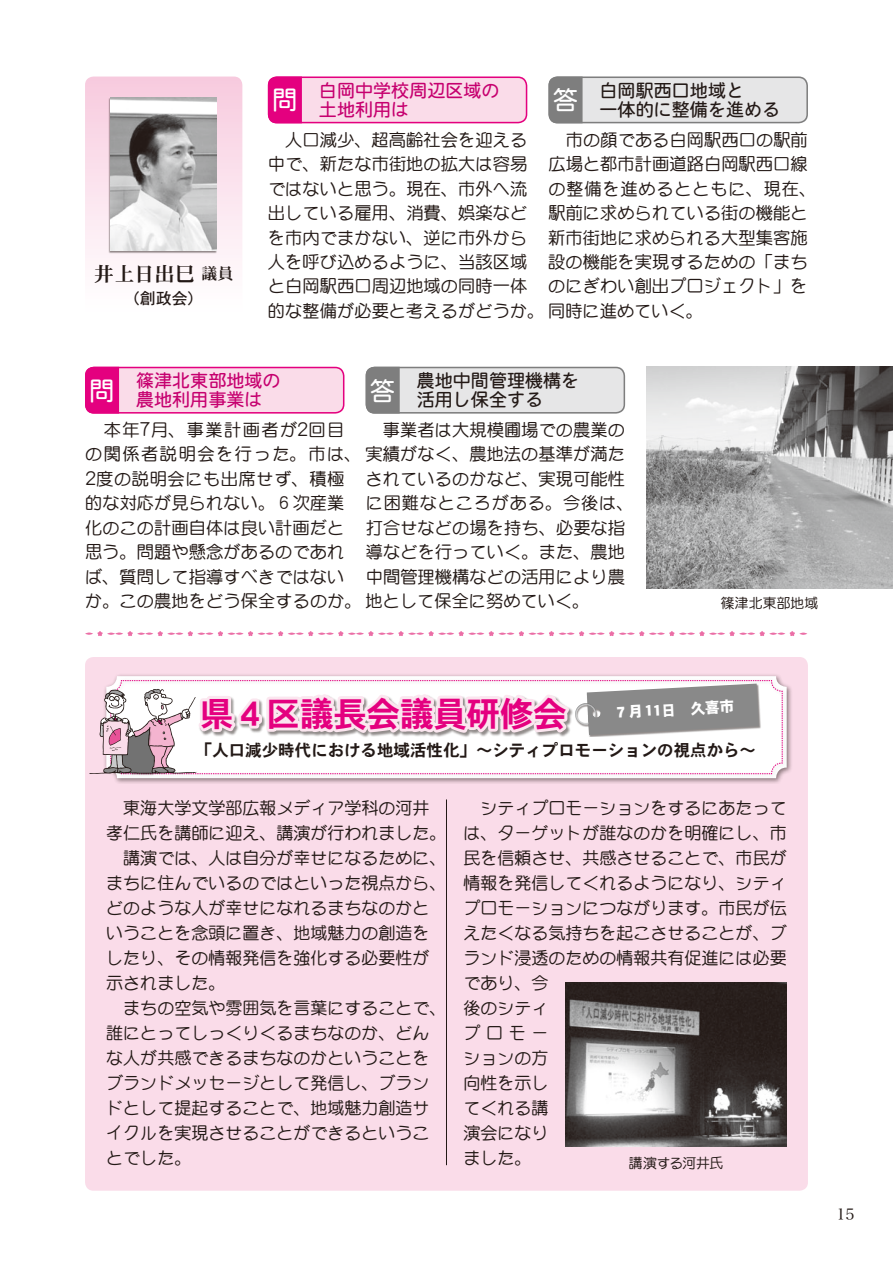
<style>
.page{position:relative;width:893px;height:1263px;background:#fff}
.page>*{position:absolute;margin:0;border:0;box-sizing:border-box;transform-origin:0 0}
.t1{font:34.05px "DFPHS Gothic CID W7";letter-spacing:-.02em;color:#e4007f}
.t2{font:20.25px "DFPHS Mincho CID W7";color:#231916}
.t3{font:18px/19.2px "DFPHS Maru Gothic CID W4";color:#231916}
.t4{font:18px/19.2px "DFPHS Maru Gothic CID W4";color:#c6006f}
.t5{font:500 17.25px/24.5px "DFP Maru Gothic CID";letter-spacing:.005em;color:#231916}
.t6{font:500 16.95px/25px "DFP Maru Gothic CID";color:#231916}
.t7{font:16.5px "DFPHS Gothic CID W7";color:#231916}
.t8{font:15.9px "DFPHS Gothic CID W5";color:#231916}
.t9{font:15.45px "Hira Min Pro W3";color:#231916}
.t10{font:14.85px "DFPHS Gothic CID W9";color:#fff}
.t11{font:500 13.8px "DFP Maru Gothic CID";letter-spacing:.005em;color:#231916}
.t12{font:500 13.8px "DFP Maru Gothic CID";letter-spacing:-.025em;color:#231916}
.s1{font-size:15.9px}
.s2{font-size:18.9px}
</style>
<div class="page">
<div style="left:85px;top:367px;width:259px;height:47px;background:#fadce9;border-radius:9px"></div>
<div style="left:85px;top:367px;width:259px;height:47px;border:2px solid #e4007f;border-radius:9px"></div>
<div style="left:85px;top:367px;width:34px;height:47px;background:#e4007f"></div>
<div style="left:268px;top:77px;width:259px;height:46px;background:#fadce9;border-radius:9px"></div>
<div style="left:268px;top:77px;width:259px;height:46px;border:2px solid #e4007f;border-radius:9px"></div>
<div style="left:268px;top:77px;width:34px;height:46px;background:#e4007f"></div>
<div style="left:366px;top:367px;width:259px;height:47px;background:#e6e6e7;border-radius:9px"></div>
<div style="left:366px;top:367px;width:259px;height:47px;border:2px solid #7e7e7e;border-radius:9px"></div>
<div style="left:366px;top:367px;width:34px;height:47px;background:#7e7e7e"></div>
<div style="left:549px;top:77px;width:259px;height:46px;background:#e6e6e7;border-radius:9px"></div>
<div style="left:549px;top:77px;width:259px;height:46px;border:2px solid #7e7e7e;border-radius:9px"></div>
<div style="left:549px;top:77px;width:34px;height:46px;background:#7e7e7e"></div>
<img style="left:646px;top:367px;width:247px;height:222px">
<svg style="left:85px;top:77px;width:157px;height:184px"></svg>
<svg style="left:85px;top:631px;width:722px;height:5px"></svg>
<div style="left:85px;top:657px;width:723px;height:534px;background:#fadce9;border-radius:9px"></div>
<hr style="left:446px;top:799px;width:1px;height:366px;background:#231916">
<div style="left:103px;top:673px;width:689px;height:111px;background:#231916;opacity:.5"></div>
<div style="left:107px;top:677px;width:681px;height:102px;background:#231916;opacity:.5"></div>
<div style="left:108px;top:98px;width:109px;height:155px;background:#231916;opacity:.5"></div>
<img style="left:111px;top:98px;width:106px;height:153px">
<div style="left:123px;top:730px;width:33px;height:45px;background:#231916;opacity:.5"></div>
<svg style="left:89px;top:680px;width:694px;height:94px"></svg>
<img style="left:566px;top:982px;width:221px;height:164px">
<p class="t2" style="left:94px;top:263px;width:141px">井上日出巳 <span class="s1">議員</span></p>
<p class="t8" style="left:124px;top:290px;width:81px">（創政会）</p>
<p class="t4" style="left:272px;top:81px;width:229px;text-indent:47px">白岡中学校周辺区域の<sup>問</sup> 土地利用は</p>
<p class="t3" style="left:553px;top:81px;width:229px;text-align:center">白岡駅西口地域と<br><sup>答</sup> 一体的に整備を進める</p>
<p class="t5" style="left:268px;top:127px;width:437px;text-indent:17px">人口減少、超高齢社会を迎える<br>中で、新たな市街地の拡大は容易<br>ではないと思う。現在、市外へ流<br>出している雇用、消費、娯楽など<br>を市内でまかない、逆に市外から<br>人を呼び込めるように、当該区域<br>と白岡駅西口周辺地域の同時一体<br>的な整備が必要と考えるがどうか。同時に進めていく。</p>
<p class="t5" style="left:548px;top:127px;width:270px;text-align:center">市の顔である白岡駅西口の駅前<br>広場と都市計画道路白岡駅西口線の整備を進めるとともに、現在、駅前に求められている街の機能と新市街地に求められる大型集客施設の機能を実現するための「まちのにぎわい創出プロジェクト」を</p>
<p class="t4" style="left:89px;top:371px;width:193px;text-indent:47px">篠津北東部地域の<sup>問</sup> 農地利用事業は</p>
<p class="t3" style="left:370px;top:371px;width:211px;text-indent:47px">農地中間管理機構を<sup>答</sup> 活用し保全する</p>
<p class="t5" style="left:85px;top:417px;width:541px;text-indent:19px">本年<span class="s2">7</span>月、事業計画者が<span class="s2">2</span>回目<br>の関係者説明会を行った。市は、実績がなく、農地法の基準が満た<br><span class="s2">2</span>度の説明会にも出席せず、積極<br>的な対応が見られない。６次産業<br>化のこの計画自体は良い計画だと<br>思う。問題や懸念があるのであれ<br>ば、質問して指導すべきではない<br>か。この農地をどう保全するのか。地として保全に努めていく。</p>
<p class="t5" style="left:383px;top:417px;width:243px">事業者は大規模圃場での農業の</p>
<p class="t5" style="left:366px;top:466px;width:270px">されているのかなど、実現可能性に困難なところがある。今後は、打合せなどの場を持ち、必要な指導などを行っていく。また、農地中間管理機構などの活用により農</p>
<p class="t11" style="left:721px;top:596px;width:99px">篠津北東部地域</p>
<h1 class="t1" style="left:200px;top:695px;width:369px">県４区議長会議員研修会</h1>
<p class="t10" style="left:613px;top:705px;width:123px;rotate:-3deg">７月11日　久喜市</p>
<p class="t7" style="left:196px;top:741px;width:562px">「人口減少時代における地域活性化」～シティプロモーションの視点から～</p>
<p class="t6" style="left:123px;top:795px;width:308px">東海大学文学部広報メディア学科の河井</p>
<p class="t6" style="left:106px;top:820px;width:342px">孝仁氏を講師に迎え、講演が行われました。</p>
<p class="t6" style="left:123px;top:845px;width:325px">講演では、人は自分が幸せになるために、</p>
<p class="t6" style="left:106px;top:870px;width:342px">まちに住んでいるのではといった視点から、</p>
<p class="t6" style="left:106px;top:895px;width:325px">どのような人が幸せになれるまちなのかと</p>
<p class="t6" style="left:106px;top:920px;width:325px">いうことを念頭に置き、地域魅力の創造を</p>
<p class="t6" style="left:106px;top:945px;width:325px">したり、その情報発信を強化する必要性が</p>
<p class="t6" style="left:106px;top:970px;width:121px">示されました。</p>
<p class="t6" style="left:123px;top:995px;width:325px">まちの空気や雰囲気を言葉にすることで、</p>
<p class="t6" style="left:106px;top:1020px;width:325px">誰にとってしっくりくるまちなのか、どん</p>
<p class="t6" style="left:106px;top:1045px;width:325px">な人が共感できるまちなのかということを</p>
<p class="t6" style="left:106px;top:1070px;width:325px">ブランドメッセージとして発信し、ブラン</p>
<p class="t6" style="left:106px;top:1095px;width:325px">ドとして提起することで、地域魅力創造サ</p>
<p class="t6" style="left:106px;top:1120px;width:325px">イクルを実現させることができるというこ</p>
<p class="t6" style="left:106px;top:1145px;width:87px">とでした。</p>
<p class="t6" style="left:463px;top:795px;width:325px;text-indent:17px">シティプロモーションをするにあたっては、ターゲットが誰なのかを明確にし、市民を信頼させ、共感させることで、市民が情報を発信してくれるようになり、シティプロモーションにつながります。市民が伝えたくなる気持ちを起こさせることが、ブランド浸透のための情報共有促進には必要であり、今<br>後のシティ<br>プロモー<br>ションの方<br>向性を示し<br>てくれる講<br>演会になり<br>ました。</p>
<p class="t12" style="left:629px;top:1155px;width:96px">講演する河井氏</p>
<p class="t9" style="left:837px;top:1201px;width:20px">15</p>
</div>
